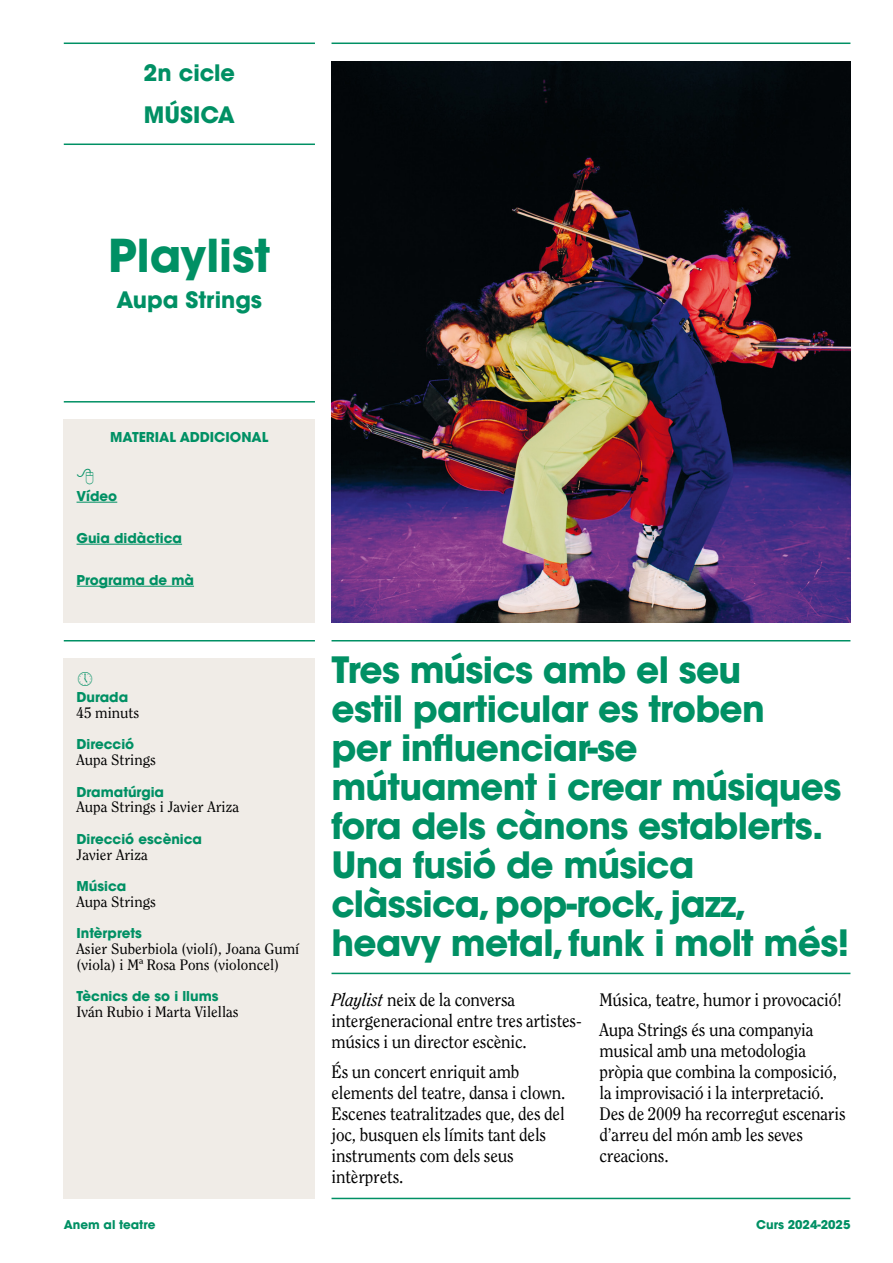
<style>
.page{position:relative;width:893px;height:1263px;background:#fff}
.page>*{position:absolute;margin:0;border:0;box-sizing:border-box;transform-origin:0 0}
.t1{font:700 45px "ITC Avant Garde Std";color:#009064}
.t2{font:700 36px/39px "ITC Avant Garde Std";letter-spacing:-.02em;color:#009064}
.t3{font:700 22.5px/41.5px "ITC Avant Garde Std";color:#009064}
.t4{font:18px/21px "Clearface Std";letter-spacing:-.01em;color:#000;scale:.95 1}
.t5{font:15px/15.8px "Clearface Std";color:#000}
.t6{font:700 13.5px "ITC Avant Garde Std";color:#009064}
.t7{font:700 12px "ITC Avant Garde Std";color:#009064}
.s1{font-style:italic}
</style>
<div class="page">
<hr style="left:64px;top:640px;width:251px;height:1px;background:#009064">
<hr style="left:332px;top:640px;width:518px;height:1px;background:#009064">
<img style="left:332px;top:62px;width:518px;height:561px">
<div style="left:64px;top:658px;width:251px;height:541px;background:#f0ece7"></div>
<hr style="left:332px;top:973px;width:518px;height:1px;background:#009064">
<div style="left:64px;top:420px;width:251px;height:203px;background:#f0ece7"></div>
<hr style="left:77px;top:502px;width:40px;height:1px;background:#009064">
<hr style="left:77px;top:544px;width:105px;height:1px;background:#009064">
<hr style="left:77px;top:586px;width:117px;height:1px;background:#009064">
<hr style="left:64px;top:144px;width:251px;height:1px;background:#009064">
<hr style="left:64px;top:401px;width:251px;height:1px;background:#009064">
<hr style="left:332px;top:1198px;width:518px;height:1px;background:#009064">
<hr style="left:332px;top:43px;width:518px;height:1px;background:#009064">
<hr style="left:64px;top:43px;width:251px;height:1px;background:#009064">
<p class="t3" style="left:144px;top:52px;width:93px">2n cicle<br>MÚSICA</p>
<h1 class="t1" style="left:108px;top:226px;width:164px">Playlist</h1>
<p class="t3" style="left:117px;top:278px;width:147px">Aupa Strings</p>
<p class="t6" style="left:110px;top:429px;width:160px">MATERIAL ADDICIONAL</p>
<p class="t6" style="left:77px;top:487px;width:42px">Vídeo</p>
<p class="t6" style="left:77px;top:529px;width:107px">Guia didàctica</p>
<p class="t6" style="left:77px;top:571px;width:119px">Programa de mà</p>
<p class="t6" style="left:77px;top:688px;width:53px">Durada</p>
<p class="t5" style="left:77px;top:705px;width:64px">45 minuts</p>
<p class="t6" style="left:77px;top:735px;width:59px">Direcció</p>
<p class="t5" style="left:77px;top:752px;width:81px">Aupa Strings</p>
<p class="t6" style="left:77px;top:783px;width:89px">Dramatúrgia</p>
<p class="t5" style="left:77px;top:799px;width:164px">Aupa Strings i Javier Ariza</p>
<p class="t6" style="left:77px;top:830px;width:127px">Direcció escènica</p>
<p class="t5" style="left:77px;top:846px;width:73px">Javier Ariza</p>
<p class="t6" style="left:77px;top:877px;width:51px">Música</p>
<p class="t5" style="left:77px;top:894px;width:81px">Aupa Strings</p>
<p class="t6" style="left:77px;top:924px;width:67px">Intèrprets</p>
<p class="t5" style="left:77px;top:941px;width:224px">Asier Suberbiola (violí), Joana Gumí (viola) i Mª Rosa Pons (violoncel)</p>
<p class="t6" style="left:77px;top:987px;width:143px">Tècnics de so i llums</p>
<p class="t5" style="left:77px;top:1004px;width:164px">Iván Rubio i Marta Vilellas</p>
<h2 class="t2" style="left:332px;top:650px;width:520px">Tres músics amb el seu<br>estil particular es troben<br>per influenciar-se mútuament i crear músiques fora dels cànons establerts.<br>Una fusió de música clàssica, pop-rock, jazz, heavy metal, funk i molt més!</h2>
<p class="t4" style="left:332px;top:989px;width:265px"><span class="s1">Playlist</span> neix de la conversa intergeneracional entre tres artistes&shy;músics i un director escènic.</p>
<p class="t4" style="left:332px;top:1061px;width:248px">És un concert enriquit amb elements del teatre, dansa i clown.<br>Escenes teatralitzades que, des del joc, busquen els límits tant dels instruments com dels seus intèrprets.</p>
<p class="t4" style="left:599px;top:985px;width:257px;line-height:29.5px">Música, teatre, humor i provocació!<br>Aupa Strings és una companyia</p>
<p class="t4" style="left:599px;top:1040px;width:261px">musical amb una metodologia pròpia que combina la composició, la improvisació i la interpretació.<br>Des de 2009 ha recorregut escenaris d’arreu del món amb les seves creacions.</p>
<p class="t7" style="left:64px;top:1217px;width:93px">Anem al teatre</p>
<p class="t7" style="left:756px;top:1217px;width:96px">Curs 2024-2025</p>
</div>
